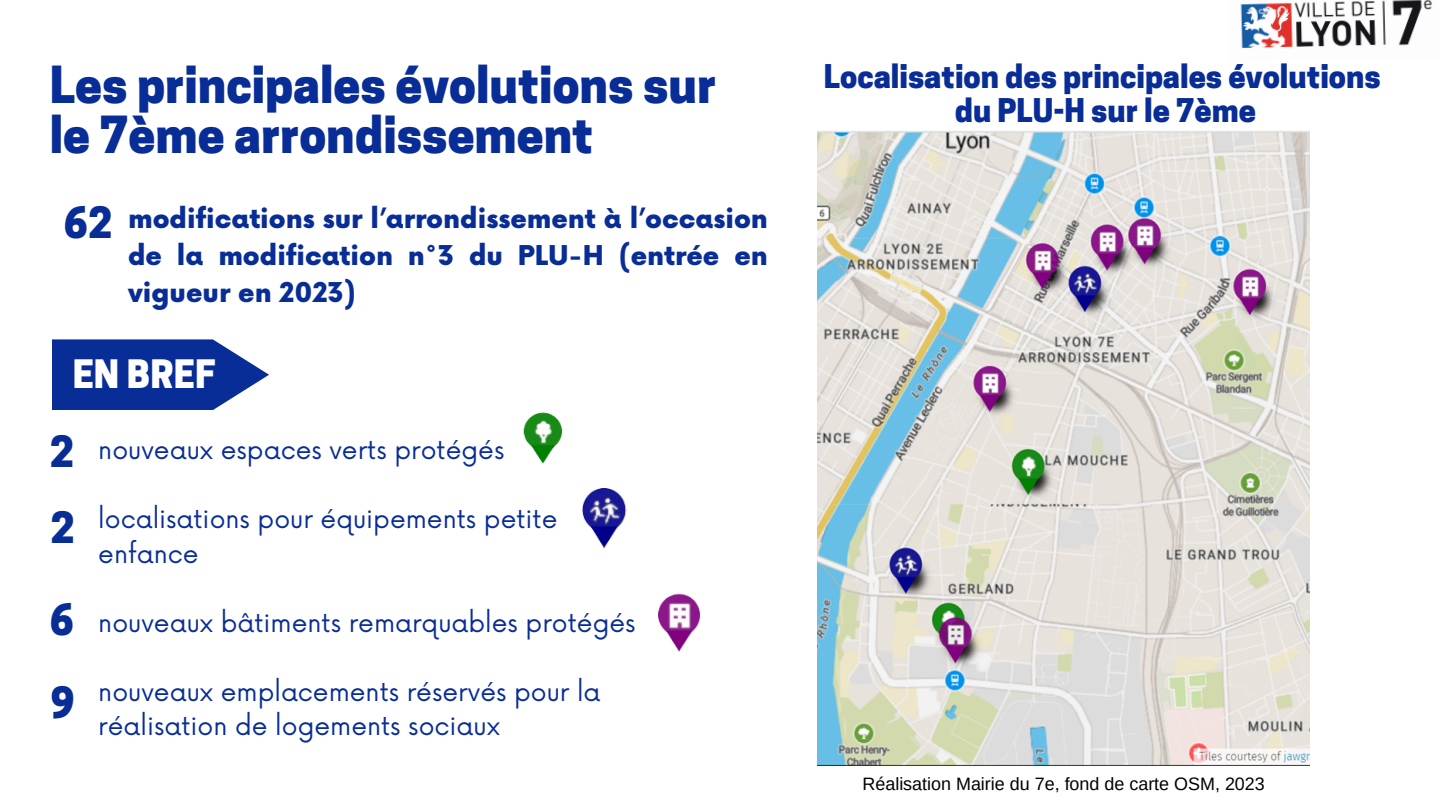
<style>
.page{position:relative;width:1440px;height:810px;background:#fff}
.page>*{position:absolute;margin:0;border:0;box-sizing:border-box;transform-origin:0 0}
.t1{font:800 48px/50.2px "Cooper Hewitt";color:#092d96}
.t2{font:800 40.4px/76.1px "Cooper Hewitt";color:#092d96}
.t3{font:800 36.8px "Cooper Hewitt";color:#fff}
.t4{font:800 30.7px/34.5px "Cooper Hewitt";color:#092d96;text-align:center}
.t5{font:900 26.6px/36.8px "Now";color:#092d96;text-align:justify}
.t6{font:25.1px/34.5px "Now";color:#092d96}
.t7{font:17.9px "Arimo";color:#000}
.s1{font-family:"Cooper Hewitt";font-weight:800;font-size:40.4px}
</style>
<div class="page">
<img style="left:818px;top:131px;width:492px;height:634px">
<img style="left:523px;top:412px;width:39px;height:52px">
<img style="left:582px;top:488px;width:45px;height:61px">
<img style="left:658px;top:593px;width:43px;height:59px">
<img style="left:1240px;top:0;width:192px;height:48px">
<svg style="left:52px;top:339px;width:217px;height:71px;background:#2949a4"></svg>
<h1 class="t1" style="left:50px;top:66px;width:668px">Les principales évolutions sur le 7ème arrondissement</h1>
<p class="t5" style="left:128px;top:202px;width:641px;text-indent:-64px"><span class="s1">62</span> modifications sur l’arrondissement à l’occasion de la modification n°3 du PLU-H (entrée en vigueur en 2023)</p>
<h3 class="t3" style="left:73px;top:360px;width:145px">EN BREF</h3>
<h2 class="t2" style="left:50px;top:419px;width:27px">2<br>2</h2>
<h2 class="t2" style="left:50px;top:584px;width:27px;line-height:82.7px">6<br>9</h2>
<p class="t6" style="left:98px;top:434px;width:408px">nouveaux espaces verts protégés</p>
<p class="t6" style="left:98px;top:503px;width:461px">localisations pour équipements petite enfance</p>
<p class="t6" style="left:98px;top:607px;width:539px">nouveaux bâtiments remarquables protégés</p>
<p class="t6" style="left:98px;top:676px;width:504px">nouveaux emplacements réservés pour la réalisation de logements sociaux</p>
<p class="t4" style="left:824px;top:63px;width:558px">Localisation des principales évolutions du PLU-H sur le 7ème</p>
<p class="t7" style="left:862px;top:773px;width:404px">Réalisation Mairie du 7e, fond de carte OSM, 2023</p>
</div>
